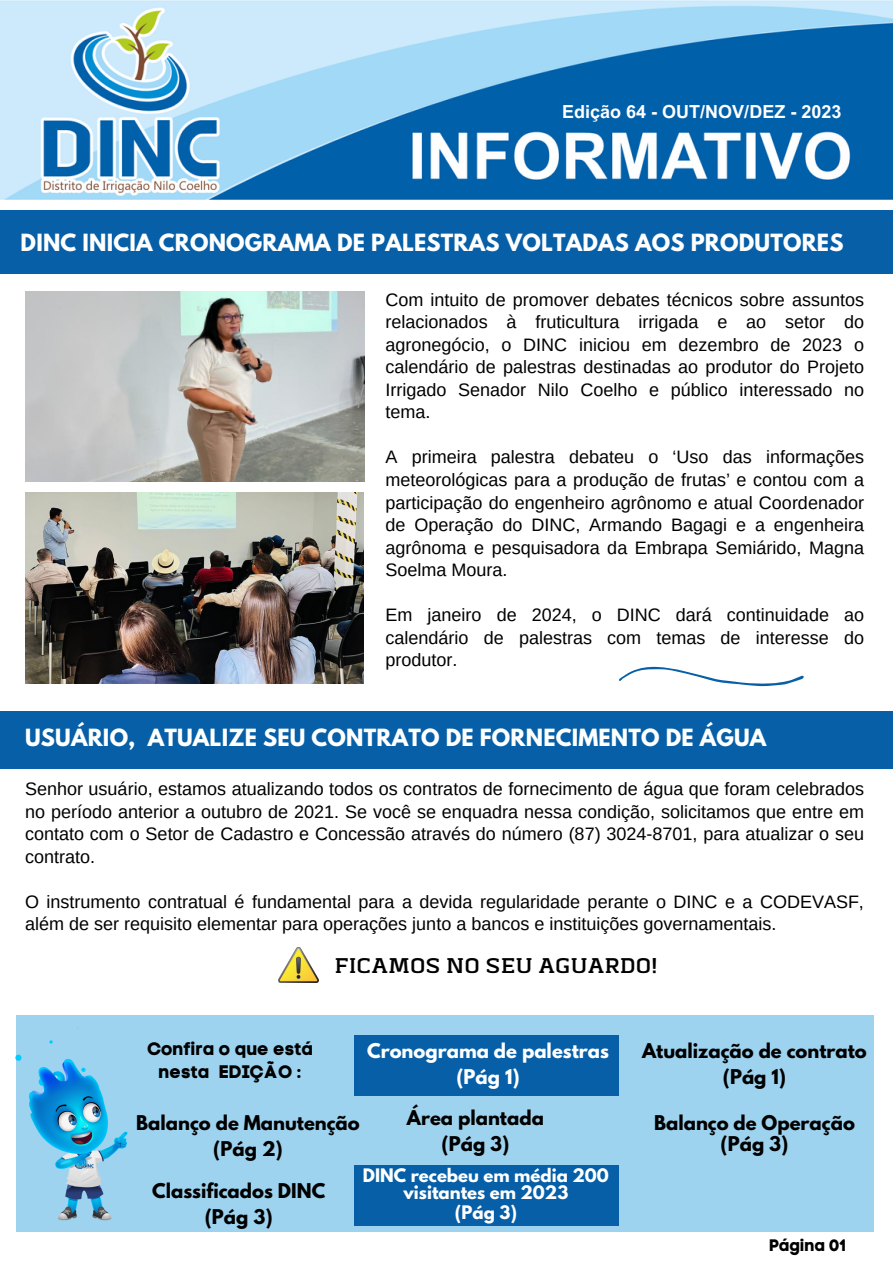
<style>
.page{position:relative;width:893px;height:1264px;background:#fff}
.page>*{position:absolute;margin:0;border:0;box-sizing:border-box;transform-origin:0 0}
.t1{font:27px "Abula";color:#000}
.t2{font:700 21px "League Spartan";letter-spacing:.01em;color:#fff}
.t3{font:18px/22.5px "Arimo";color:#000;text-align:justify}
.t4{font:700 18px "League Spartan";color:#000}
.t5{font:18px/22.5px "Code Pro Bold LC";color:#000;text-align:center}
.t6{font:700 18px "League Spartan";color:#fff}
.t7{font:700 18px "Arial MT Pro";color:#fff}
.t8{font:700 16.5px/16.8px "League Spartan";color:#fff;text-align:center}
.t9{font:16.5px "Code Pro Bold LC";color:#000}
</style>
<div class="page">
<div style="left:0;top:211px;width:892px;height:63px;background:#065fa7"></div>
<img style="left:0;top:0;width:892px;height:199px">
<img style="left:25px;top:291px;width:340px;height:190px">
<div style="left:0;top:711px;width:892px;height:57px;background:#065fa7"></div>
<img style="left:25px;top:493px;width:338px;height:190px">
<svg style="left:619px;top:666px;width:184px;height:20px"></svg>
<div style="left:16px;top:1014px;width:858px;height:216px;background:#9ed3ef"></div>
<img style="left:15px;top:1027px;width:113px;height:194px">
<div style="left:354px;top:1034px;width:264px;height:61px;background:#065fa7"></div>
<img style="left:278px;top:947px;width:41px;height:35px">
<div style="left:354px;top:1164px;width:265px;height:61px;background:#065fa7"></div>
<p class="t7" style="left:562px;top:105px;width:281px">Edição 64 - OUT/NOV/DEZ - 2023</p>
<p class="t2" style="left:21px;top:232px;width:824px">DINC INICIA CRONOGRAMA DE PALESTRAS VOLTADAS AOS PRODUTORES</p>
<p class="t3" style="left:385px;top:288px;width:480px">Com intuito de promover debates técnicos sobre assuntos relacionados à fruticultura irrigada e ao setor do agronegócio, o DINC iniciou em dezembro de 2023 o calendário de palestras destinadas ao produtor do Projeto Irrigado Senador Nilo Coelho e público interessado no tema.</p>
<p class="t3" style="left:385px;top:446px;width:480px">A primeira palestra debateu o ‘Uso das informações meteorológicas para a produção de frutas’ e contou com a participação do engenheiro agrônomo e atual Coordenador de Operação do DINC, Armando Bagagi e a engenheira agrônoma e pesquisadora da Embrapa Semiárido, Magna Soelma Moura.</p>
<p class="t3" style="left:385px;top:603px;width:480px">Em janeiro de 2024, o DINC dará continuidade ao calendário de palestras com temas de interesse do produtor.</p>
<p class="t2" style="left:25px;top:727px;width:742px">USUÁRIO, ATUALIZE SEU CONTRATO DE FORNECIMENTO DE ÁGUA</p>
<p class="t3" style="left:25px;top:777px;width:840px">Senhor usuário, estamos atualizando todos os contratos de fornecimento de água que foram celebrados no período anterior a outubro de 2021. Se você se enquadra nessa condição, solicitamos que entre em contato com o Setor de Cadastro e Concessão através do número (87) 3024-8701, para atualizar o seu contrato.</p>
<p class="t3" style="left:25px;top:890px;width:840px">O instrumento contratual é fundamental para a devida regularidade perante o DINC e a CODEVASF, além de ser requisito elementar para operações junto a bancos e instituições governamentais.</p>
<p class="t1" style="left:334px;top:953px;width:325px">FICAMOS NO SEU AGUARDO!</p>
<p class="t5" style="left:147px;top:1037px;width:168px">Confira o que está nesta EDIÇÃO :</p>
<p class="t6" style="left:367px;top:1041px;width:243px">Cronograma de palestras</p>
<p class="t6" style="left:456px;top:1067px;width:65px">(Pág 1)</p>
<p class="t4" style="left:136px;top:1113px;width:225px">Balanço de Manutenção</p>
<p class="t4" style="left:213px;top:1139px;width:71px">(Pág 2)</p>
<p class="t4" style="left:407px;top:1108px;width:138px">Área plantada</p>
<p class="t4" style="left:441px;top:1134px;width:69px">(Pág 3)</p>
<p class="t4" style="left:152px;top:1181px;width:174px">Classificados DINC</p>
<p class="t4" style="left:205px;top:1207px;width:69px">(Pág 3)</p>
<p class="t8" style="left:363px;top:1168px;width:247px">DINC recebeu em média 200 visitantes em 2023</p>
<p class="t8" style="left:454px;top:1205px;width:64px">(Pág 3)</p>
<p class="t4" style="left:642px;top:1041px;width:226px">Atualização de contrato</p>
<p class="t4" style="left:722px;top:1067px;width:65px">(Pág 1)</p>
<p class="t4" style="left:654px;top:1113px;width:202px">Balanço de Operação</p>
<p class="t4" style="left:720px;top:1134px;width:69px">(Pág 3)</p>
<p class="t9" style="left:769px;top:1235px;width:79px">Página 01</p>
</div>
